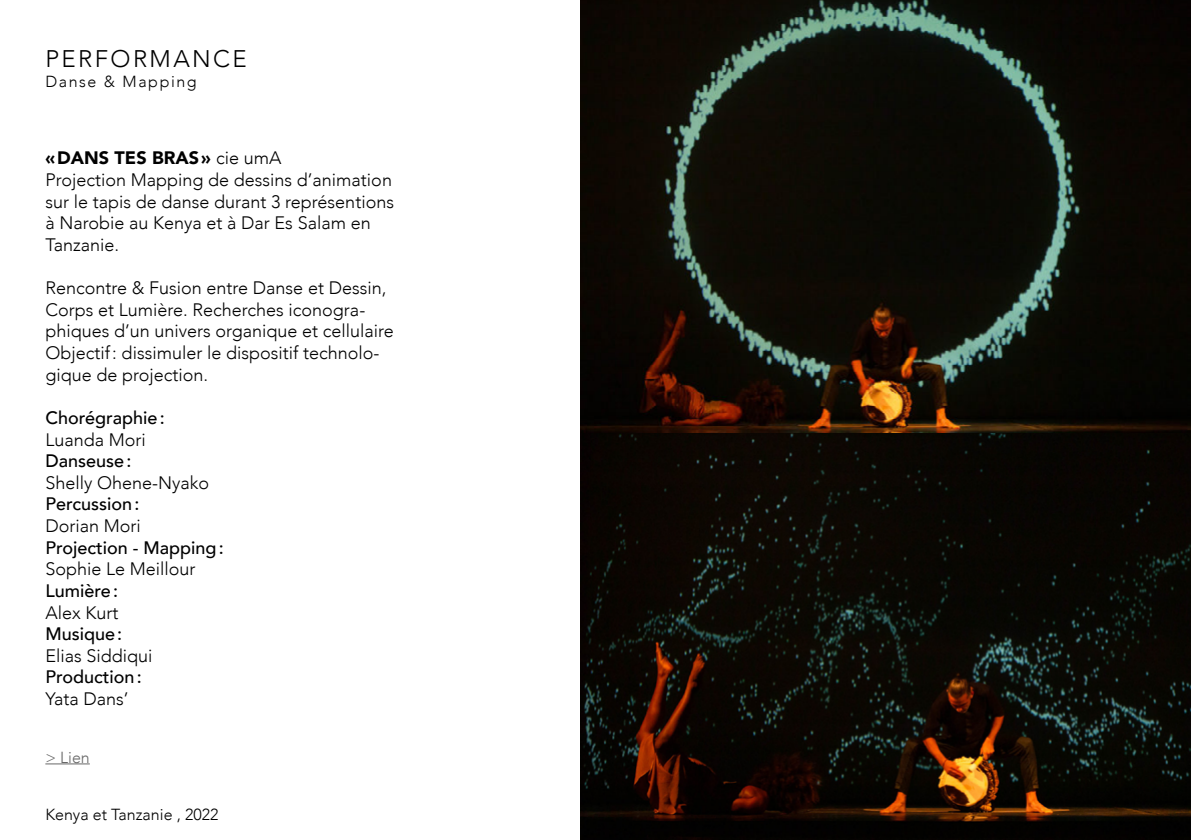
<style>
.page{position:relative;width:1191px;height:840px;background:#fff}
.page>*{position:absolute;margin:0;border:0;box-sizing:border-box;transform-origin:0 0}
.t1{font:300 24px "Avenir";letter-spacing:.1em;color:#000}
.t2{font:300 18px/21.6px "Avenir";color:#000}
.t3{font:500 18px "Avenir";color:#000}
.t4{font:300 16px "Avenir";color:#000}
.t5{font:300 16px "Avenir";letter-spacing:.1em;color:#000}
.t6{font:300 16px "Avenir";color:#686868}
.s1{font-weight:900}
</style>
<div class="page">
<hr style="left:45px;top:763px;width:45px;height:1px;background:#686868">
<img style="left:580px;top:407px;width:611px;height:432px">
<img style="left:581px;top:0;width:610px;height:432px">
<h1 class="t1" style="left:45px;top:45px;width:203px">PERFORMANCE</h1>
<p class="t5" style="left:45px;top:72px;width:153px">Danse &amp; Mapping</p>
<p class="t2" style="left:45px;top:147px;width:350px"><span class="s1">«DANS TES BRAS»</span> cie umA<br>Projection Mapping de dessins d’animation sur le tapis de danse durant 3 représentions à Narobie au Kenya et à Dar Es Salam en<br>Tanzanie.</p>
<p class="t2" style="left:45px;top:277px;width:350px">Rencontre &amp; Fusion entre Danse et Dessin, Corps et Lumière. Recherches iconogra&shy;phiques d’un univers organique et cellulaire Objectif: dissimuler le dispositif technolo&shy;gique de projection.</p>
<p class="t3" style="left:45px;top:402px;width:121px">Chorégraphie:</p>
<p class="t2" style="left:45px;top:428px;width:102px">Luanda Mori</p>
<p class="t3" style="left:45px;top:445px;width:87px">Danseuse:</p>
<p class="t2" style="left:45px;top:471px;width:165px">Shelly Ohene-Nyako</p>
<p class="t3" style="left:45px;top:488px;width:95px">Percussion:</p>
<p class="t2" style="left:45px;top:514px;width:97px">Dorian Mori</p>
<p class="t3" style="left:45px;top:531px;width:180px">Projection - Mapping:</p>
<p class="t2" style="left:45px;top:558px;width:152px">Sophie Le Meillour</p>
<p class="t3" style="left:45px;top:574px;width:74px">Lumière:</p>
<p class="t2" style="left:45px;top:601px;width:74px">Alex Kurt</p>
<p class="t3" style="left:45px;top:618px;width:78px">Musique:</p>
<p class="t2" style="left:45px;top:644px;width:109px">Elias Siddiqui</p>
<p class="t3" style="left:45px;top:661px;width:98px">Production:</p>
<p class="t2" style="left:45px;top:687px;width:85px">Yata Dans’</p>
<p class="t6" style="left:45px;top:747px;width:46px">&gt; Lien</p>
<p class="t4" style="left:45px;top:804px;width:174px">Kenya et Tanzanie , 2022</p>
</div>
